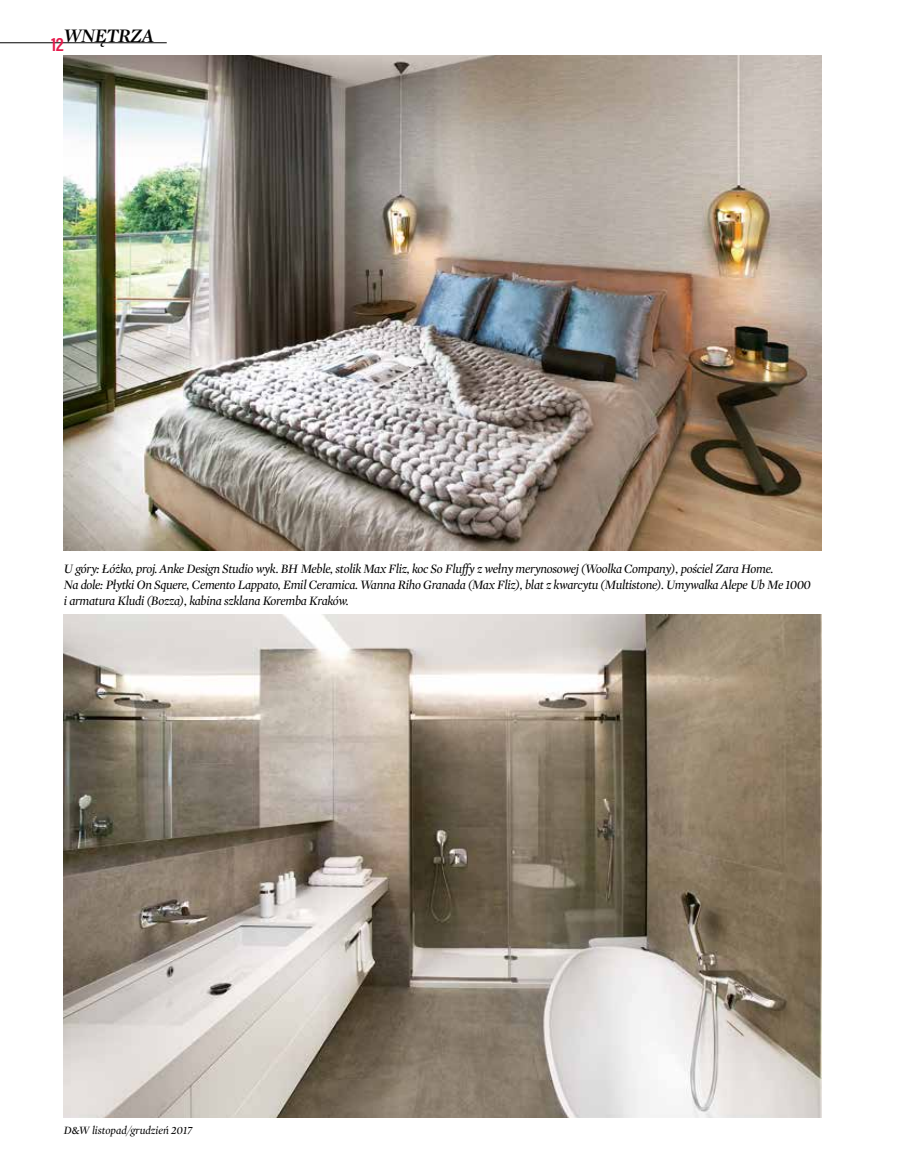
<style>
.page{position:relative;width:906px;height:1170px;background:#fff}
.page>*{position:absolute;margin:0;border:0;box-sizing:border-box;transform-origin:0 0}
.t1{font:italic 600 19.5px "Mercury Display";letter-spacing:-.03em;color:#000}
.t2{font:600 19.5px "Acumin Pro Cond";color:#e6184a}
.t3{font:italic 13.05px/15.6px "Mercury Display";letter-spacing:-.02em;color:#000}
.t4{font:italic 11.4px "Mercury Display";color:#000}
.s1{font-style:normal}
</style>
<div class="page">
<hr style="left:0;top:42px;width:167px;height:1px;background:#000">
<img style="left:64px;top:55px;width:757px;height:495px">
<img style="left:64px;top:615px;width:757px;height:502px">
<h1 class="t1" style="left:64px;top:22px;width:92px">WNĘTRZA</h1>
<h1 class="t2" style="left:51px;top:31px;width:14px">12</h1>
<p class="t3" style="left:64px;top:560px;width:749px">U góry: Łóżko, proj. Anke Design Studio wyk. BH Meble, stolik Max Fliz, koc So Fluffy z wełny merynosowej (Woolka Company), pościel Zara Home.<br>Na dole: Płytki On Squere, Cemento Lappato, Emil Ceramica. Wanna Riho Granada (Max Fliz), blat z kwarcytu (Multistone). Umywalka Alepe Ub Me 1000 i armatura Kludi (Bozza), kabina szklana Koremba Kraków.</p>
<p class="t4" style="left:64px;top:1121px;width:130px">D<span class="s1">&amp;</span>W listopad/grudzień 2017</p>
</div>
